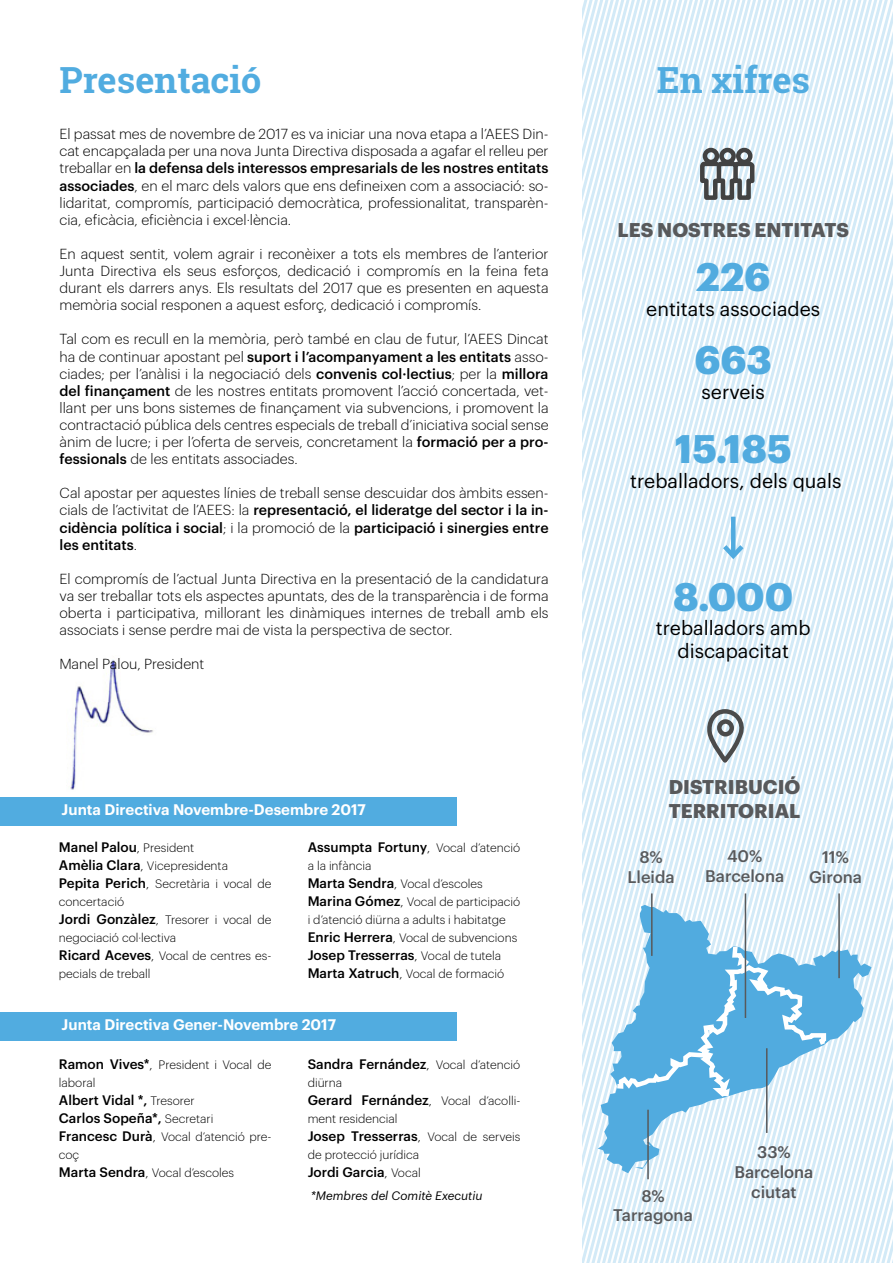
<style>
.page{position:relative;width:893px;height:1263px;background:#fff}
.page>*{position:absolute;margin:0;border:0;box-sizing:border-box;transform-origin:0 0}
.t1{font:700 39px "Graphik";color:#51abdf}
.t2{font:700 36px "Roboto Slab";color:#51ace0}
.t3{font:19.5px/23.4px "Graphik";color:#000;text-align:center}
.t4{font:700 19.5px/23.4px "Graphik";color:#58595b}
.t5{font:500 16.5px/19.8px "Graphik";color:#58595b;text-align:center}
.t6{font:500 16.5px/19.8px "Graphik";color:#565659;text-align:center}
.t7{font:500 16.5px/19.8px "Graphik";color:#5a5b5d;text-align:center}
.t8{font:600 15px "Graphik";color:#fff}
.t9{font:300 14.25px/17.1px "Graphik";color:#000;text-align:justify}
.t10{font:500 13.5px/18px "Graphik";color:#000}
.t11{font:300 12px/18px "Graphik";color:#000}
.t12{font:italic 12px "Graphik";color:#000}
.s1{font-weight:500}
.s2{font-weight:300}
.s3{font-weight:300;font-size:12px}
.s4{font-weight:500;font-size:13.5px}
.s5{font-size:13.5px}
</style>
<div class="page">
<svg style="left:829px;top:0;width:64px;height:1263px"></svg>
<div style="left:0;top:797px;width:456px;height:29px;background:#51ace0"></div>
<div style="left:0;top:1011px;width:456px;height:29px;background:#51ace0"></div>
<svg style="left:829px;top:905px;width:42px;height:268px"></svg>
<img style="left:70px;top:660px;width:83px;height:130px">
<hr style="left:838px;top:893px;width:2px;height:85px;background:#58595b">
<svg style="left:583px;top:0;width:246px;height:1263px"></svg>
<h2 class="t2" style="left:60px;top:55px;width:203px">Presentació</h2>
<h2 class="t2" style="left:657px;top:55px;width:155px">En xifres</h2>
<p class="t9" style="left:60px;top:124px;width:491px">El passat mes de novembre de 2017 es va iniciar una nova etapa a l’AEES Din&shy;cat encapçalada per una nova Junta Directiva disposada a agafar el relleu per treballar en <span class="s1">la defensa dels interessos empresarials de les nostres entitats associades</span>, en el marc dels valors que ens defineixen com a associació: so&shy;lidaritat, compromís, participació democràtica, professionalitat, transparèn&shy;cia, eficàcia, eficiència i excel·lència.</p>
<p class="t9" style="left:60px;top:244px;width:491px">En aquest sentit, volem agrair i reconèixer a tots els membres de l’anterior Junta Directiva els seus esforços, dedicació i compromís en la feina feta durant els darrers anys. Els resultats del 2017 que es presenten en aquesta memòria social responen a aquest esforç, dedicació i compromís.</p>
<p class="t9" style="left:60px;top:330px;width:491px">Tal com es recull en la memòria, però també en clau de futur, l’AEES Dincat ha de continuar apostant pel <span class="s1">suport i l’acompanyament a les entitats</span> asso&shy;ciades; per l’anàlisi i la negociació dels <span class="s1">convenis col·lectius</span>; per la <span class="s1">millora del finançament</span> de les nostres entitats promovent l’acció concertada, vet&shy;llant per uns bons sistemes de finançament via subvencions, i promovent la contractació pública dels centres especials de treball d’iniciativa social sense ànim de lucre; i per l’oferta de serveis, concretament la <span class="s1">formació per a pro&shy;fessionals</span> de les entitats associades.</p>
<p class="t9" style="left:60px;top:484px;width:491px">Cal apostar per aquestes línies de treball sense descuidar dos àmbits essen&shy;cials de l’activitat de l’AEES: la <span class="s1">representació, el lideratge del sector i la in&shy;cidència política i social</span>; i la promoció de la <span class="s1">participació i sinergies entre les entitats</span>.</p>
<p class="t9" style="left:60px;top:569px;width:491px">El compromís de l’actual Junta Directiva en la presentació de la candidatura va ser treballar tots els aspectes apuntats, des de la transparència i de forma oberta i participativa, millorant les dinàmiques internes de treball amb els associats i sense perdre mai de vista la perspectiva de sector.</p>
<p class="t9" style="left:60px;top:655px;width:146px">Manel Palou, President</p>
<h3 class="t4" style="left:617px;top:216px;width:233px">LES NOSTRES ENTITATS</h3>
<h1 class="t1" style="left:696px;top:247px;width:76px">226</h1>
<h3 class="t3" style="left:646px;top:296px;width:176px">entitats associades</h3>
<h1 class="t1" style="left:695px;top:330px;width:79px">663</h1>
<h3 class="t3" style="left:702px;top:379px;width:65px">serveis</h3>
<h1 class="t1" style="left:675px;top:419px;width:118px">15.185</h1>
<h3 class="t3" style="left:630px;top:468px;width:213px">treballadors, dels quals</h3>
<h1 class="t1" style="left:673px;top:567px;width:122px">8.000</h1>
<h3 class="t3" style="left:656px;top:614px;width:156px">treballadors amb discapacitat</h3>
<p class="t8" style="left:62px;top:798px;width:306px">Junta Directiva Novembre-Desembre 2017</p>
<p class="t10" style="left:59px;top:837px;width:137px">Manel Palou<span class="s2">,</span> <span class="s3">President</span></p>
<p class="t11" style="left:59px;top:856px;width:214px"><span class="s4">Amèlia Clara</span><span class="s5">,</span> Vicepresidenta<br><span class="s4">Pepita Perich</span><span class="s5">,</span> Secretària i vocal de concertació<br><span class="s4">Jordi Gonzàlez</span><span class="s5">,</span> Tresorer i vocal de negociació col·lectiva<br><span class="s4">Ricard Aceves</span><span class="s5">,</span> Vocal de centres es&shy;pecials de treball</p>
<p class="t10" style="left:308px;top:837px;width:214px">Assumpta Fortuny<span class="s2">,</span> <span class="s3">Vocal d’atenció</span></p>
<p class="t11" style="left:308px;top:856px;width:214px">a la infància<br><span class="s4">Marta Sendra</span><span class="s5">,</span> Vocal d’escoles<br><span class="s4">Marina Gómez</span><span class="s5">,</span> Vocal de participació i d’atenció diürna a adults i habitatge<br><span class="s4">Enric Herrera</span><span class="s5">,</span> Vocal de subvencions</p>
<p class="t10" style="left:308px;top:945px;width:195px">Josep Tresserras<span class="s2">,</span> <span class="s3">Vocal de tutela</span></p>
<p class="t11" style="left:308px;top:964px;width:198px"><span class="s4">Marta Xatruch</span><span class="s5">,</span> Vocal de formació</p>
<p class="t8" style="left:62px;top:1013px;width:276px">Junta Directiva Gener-Novembre 2017</p>
<p class="t11" style="left:59px;top:1055px;width:214px"><span class="s4">Ramon Vives*</span><span class="s5">,</span> President i Vocal de laboral</p>
<p class="t10" style="left:59px;top:1090px;width:156px">Albert Vidal *, <span class="s3">Tresorer<br></span>Carlos Sopeña*, <span class="s3">Secretari</span></p>
<p class="t11" style="left:59px;top:1127px;width:214px"><span class="s4">Francesc Durà</span><span class="s5">,</span> Vocal d’atenció pre&shy;coç<br><span class="s4">Marta Sendra</span><span class="s5">,</span> Vocal d’escoles</p>
<p class="t10" style="left:308px;top:1054px;width:214px">Sandra Fernández<span class="s2">,</span> <span class="s3">Vocal d’atenció</span></p>
<p class="t11" style="left:308px;top:1073px;width:36px">diürna</p>
<p class="t10" style="left:308px;top:1090px;width:214px">Gerard Fernández<span class="s2">,</span> <span class="s3">Vocal d’acolli-</span></p>
<p class="t11" style="left:308px;top:1109px;width:91px">ment residencial</p>
<p class="t10" style="left:308px;top:1126px;width:214px">Josep Tresserras<span class="s2">,</span> <span class="s3">Vocal de serveis</span></p>
<p class="t11" style="left:308px;top:1145px;width:113px">de protecció jurídica</p>
<p class="t10" style="left:308px;top:1162px;width:115px">Jordi Garcia<span class="s2">,</span> <span class="s3">Vocal</span></p>
<p class="t12" style="left:311px;top:1186px;width:173px">*Membres del Comitè Executiu</p>
<h3 class="t4" style="left:669px;top:774px;width:133px">DISTRIBUCIÓ<br>TERRITORIAL</h3>
<p class="t7" style="left:627px;top:846px;width:49px">8%<br>Lleida</p>
<p class="t5" style="left:705px;top:845px;width:80px">40%<br>Barcelona</p>
<p class="t5" style="left:809px;top:845px;width:54px">11%<br>Girona</p>
<p class="t5" style="left:613px;top:1184px;width:81px">8%<br>Tarragona</p>
<p class="t6" style="left:734px;top:1141px;width:80px">33%<br>Barcelona ciutat</p>
</div>
